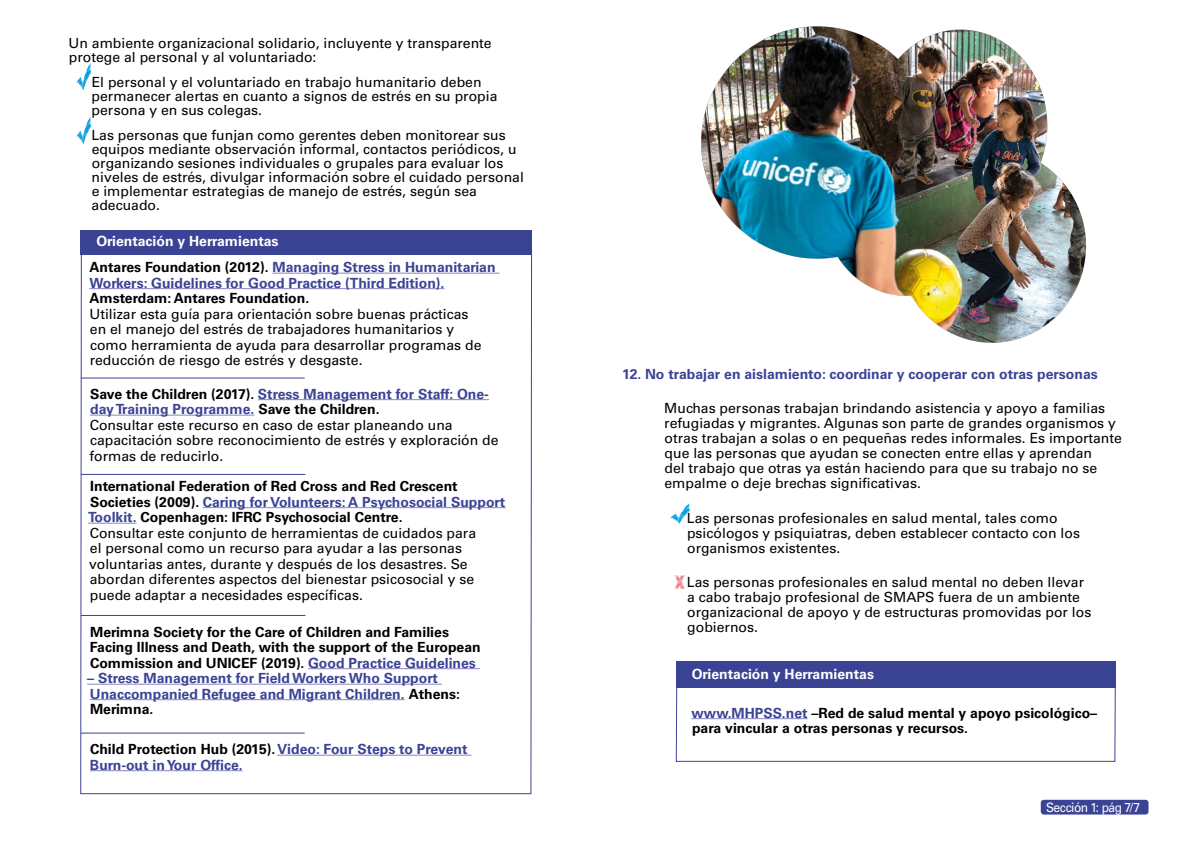
<style>
.page{position:relative;width:1191px;height:842px;background:#fff}
.page>*{position:absolute;margin:0;border:0;box-sizing:border-box;transform-origin:0 0}
.Cuerpo{font:14px/15px "Univers LT Std";color:#000}
.Cuerpo-2{font:700 14px/15.5px "Univers LT Std";color:#3b4395}
.Cuerpo-3{font:700 14px/15.5px "Univers LT Std";color:#000}
.Cuerpo_tabla{font:700 14px/15.5px "Univers LT Std";color:#000}
.Parte_1_secciones{font:700 14px "Univers LT Std";color:#3b4395}
.Cuerpo-4{font:700 14px "Univers LT Std";color:#fff}
.t1{font:13px "Univers LT Std";letter-spacing:-.04em;color:#fff;scale:.93 1}
.s1{color:#000}
.s2{color:#3b4395}
</style>
<div class="page">
<img style="left:701px;top:26px;width:385px;height:317px">
<div style="left:1040px;top:800px;width:108px;height:14px;background:#3b4395;border-radius:3px"></div>
<div style="left:81px;top:230px;width:451px;height:24px;background:#3b4395"></div>
<svg style="left:80px;top:247px;width:452px;height:548px"></svg>
<svg style="left:77px;top:117px;width:14px;height:27px"></svg>
<svg style="left:77px;top:63px;width:14px;height:27px"></svg>
<div style="left:676px;top:661px;width:439px;height:27px;background:#3b4395"></div>
<svg style="left:675px;top:680px;width:441px;height:82px"></svg>
<svg style="left:670px;top:504px;width:20px;height:20px"></svg>
<svg style="left:674px;top:575px;width:10px;height:14px"></svg>
<hr style="left:272px;top:273px;width:227px;height:1px;background:#8786c0">
<hr style="left:89px;top:288px;width:355px;height:1px;background:#8786c0">
<hr style="left:258px;top:399px;width:231px;height:1px;background:#8786c0">
<hr style="left:90px;top:415px;width:164px;height:1px;background:#8786c0">
<hr style="left:203px;top:507px;width:303px;height:1px;background:#8786c0">
<hr style="left:88px;top:523px;width:49px;height:1px;background:#8786c0">
<hr style="left:308px;top:668px;width:172px;height:1px;background:#8786c0">
<hr style="left:87px;top:684px;width:355px;height:1px;background:#8786c0">
<hr style="left:90px;top:699px;width:315px;height:1px;background:#8786c0">
<hr style="left:277px;top:755px;width:194px;height:1px;background:#8786c0">
<hr style="left:90px;top:770px;width:152px;height:1px;background:#8786c0">
<hr style="left:691px;top:718px;width:116px;height:1px;background:#8786c0">
<hr style="left:81px;top:377px;width:223px;height:1px;background:#3b4395">
<hr style="left:81px;top:474px;width:224px;height:1px;background:#3b4395">
<hr style="left:81px;top:615px;width:224px;height:1px;background:#3b4395">
<hr style="left:81px;top:733px;width:223px;height:1px;background:#3b4395">
<p class="Cuerpo" style="left:69px;top:36px;width:424px;line-height:14px">Un ambiente organizacional solidario, incluyente y transparente protege al personal y al voluntariado:</p>
<p class="Cuerpo" style="left:92px;top:75px;width:407px;line-height:14px">El personal y el voluntariado en trabajo humanitario deben permanecer alertas en cuanto a signos de estrés en su propia persona y en sus colegas.</p>
<p class="Cuerpo" style="left:91px;top:128px;width:434px;line-height:14px">Las personas que funjan como gerentes deben monitorear sus equipos mediante observación informal, contactos periódicos, u organizando sesiones individuales o grupales para evaluar los niveles de estrés, divulgar información sobre el cuidado personal e implementar estrategias de manejo de estrés, según sea adecuado.</p>
<p class="Cuerpo-4" style="left:96px;top:233px;width:184px">Orientación y Herramientas</p>
<p class="Cuerpo-2" style="left:89px;top:259px;width:408px"><span class="s1">Antares Foundation (2012).</span> Managing Stress in Humanitarian<br>Workers: Guidelines for Good Practice (Third Edition).<br><span class="s1">Amsterdam: Antares Foundation.</span></p>
<p class="Cuerpo" style="left:89px;top:306px;width:393px;line-height:15.5px">Utilizar esta guía para orientación sobre buenas prácticas en el manejo del estrés de trabajadores humanitarios y como herramienta de ayuda para desarrollar programas de reducción de riesgo de estrés y desgaste.</p>
<p class="Cuerpo-2" style="left:90px;top:386px;width:400px"><span class="s1">Save the Children (2017).</span> Stress Management for Staff: One&shy;day Training Programme. <span class="s1">Save the Children.</span></p>
<p class="Cuerpo" style="left:89px;top:417px;width:410px;line-height:15.5px">Consultar este recurso en caso de estar planeando una capacitación sobre reconocimiento de estrés y exploración de formas de reducirlo.</p>
<p class="Cuerpo-3" style="left:88px;top:478px;width:418px">International Federation of Red Cross and Red Crescent<br>Societies (2009). <span class="s2">Caring for Volunteers: A Psychosocial Support<br>Toolkit.</span> Copenhagen: IFRC Psychosocial Centre.</p>
<p class="Cuerpo" style="left:89px;top:525px;width:388px;line-height:15.5px">Consultar este conjunto de herramientas de cuidados para el personal como un recurso para ayudar a las personas voluntarias antes, durante y después de los desastres. Se abordan diferentes aspectos del bienestar psicosocial y se puede adaptar a necesidades específicas.</p>
<p class="Cuerpo-3" style="left:90px;top:624px;width:392px">Merimna Society for the Care of Children and Families<br>Facing Illness and Death, with the support of the European<br>Commission and UNICEF (2019). <span class="s2">Good Practice Guidelines</span></p>
<p class="Cuerpo-2" style="left:87px;top:670px;width:374px">– Stress Management for Field Workers Who Support<br>Unaccompanied Refugee and Migrant Children. <span class="s1">Athens:<br>Merimna.</span></p>
<p class="Cuerpo-2" style="left:90px;top:741px;width:379px"><span class="s1">Child Protection Hub (2015).</span> Video: Four Steps to Prevent<br>Burn-out in Your Office.</p>
<p class="Parte_1_secciones" style="left:622px;top:365px;width:477px">12. No trabajar en aislamiento: coordinar y cooperar con otras personas</p>
<p class="Cuerpo" style="left:664px;top:400px;width:459px">Muchas personas trabajan brindando asistencia y apoyo a familias refugiadas y migrantes. Algunas son parte de grandes organismos y otras trabajan a solas o en pequeñas redes informales. Es importante que las personas que ayudan se conecten entre ellas y aprendan<br>del trabajo que otras ya están haciendo para que su trabajo no se empalme o deje brechas significativas.</p>
<p class="Cuerpo" style="left:687px;top:510px;width:394px">Las personas profesionales en salud mental, tales como psicólogos y psiquiatras, deben establecer contacto con los organismos existentes.</p>
<p class="Cuerpo" style="left:687px;top:575px;width:406px">Las personas profesionales en salud mental no deben llevar a cabo trabajo profesional de SMAPS fuera de un ambiente organizacional de apoyo y de estructuras promovidas por los gobiernos.</p>
<p class="Cuerpo-4" style="left:692px;top:666px;width:184px">Orientación y Herramientas</p>
<p class="Cuerpo_tabla" style="left:691px;top:705px;width:407px"><span class="s2">www.MHPSS.net</span> –Red de salud mental y apoyo psicológico– para vincular a otras personas y recursos.</p>
<p class="t1" style="left:1046px;top:799px;width:102px">Sección 1: pág 7/7</p>
</div>
